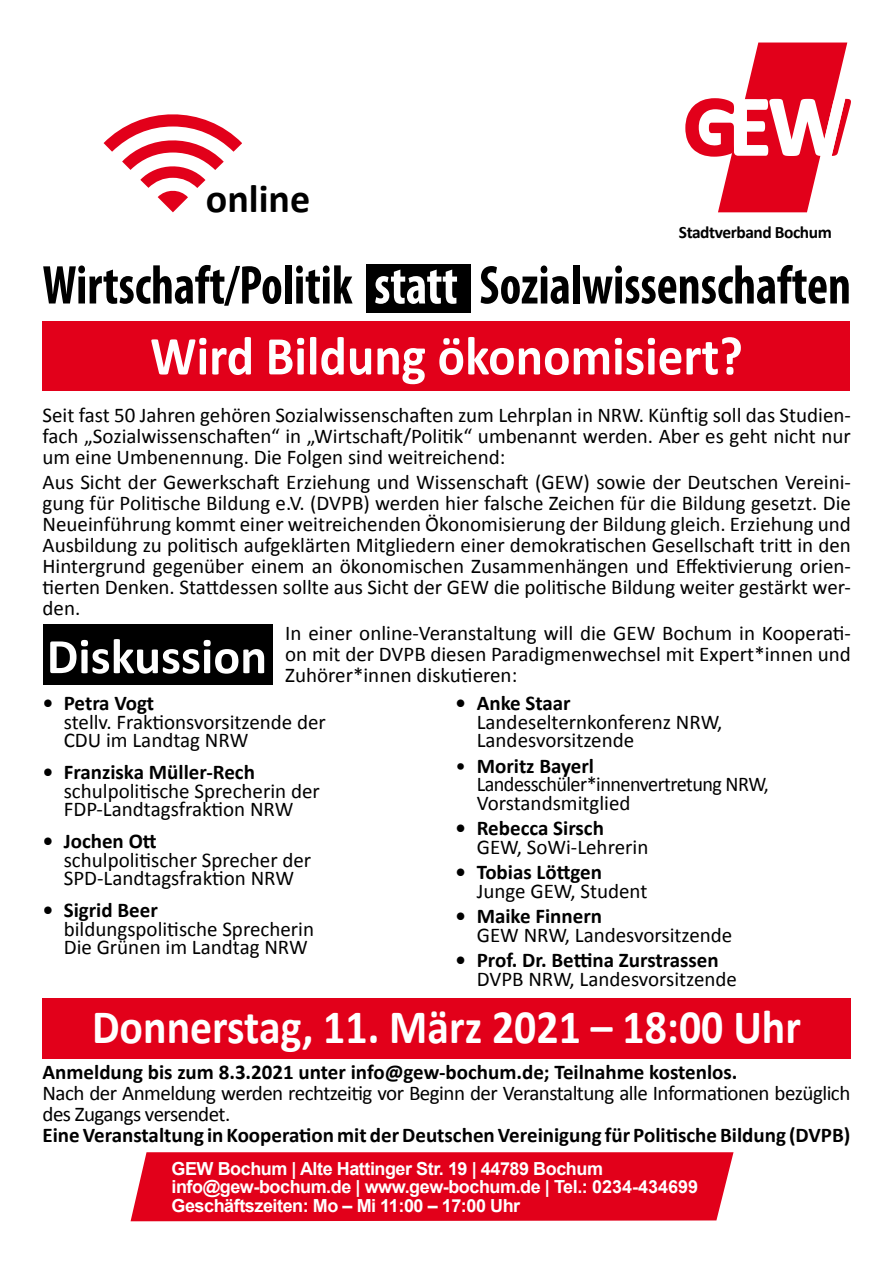
<style>
.page{position:relative;width:893px;height:1263px;background:#fff}
.page>*{position:absolute;margin:0;border:0;box-sizing:border-box;transform-origin:0 0}
.t1{font:700 condensed 55.05px "Myriad Pro";color:#000;scale:.91 1}
.t2{font:700 55.05px "Calibri";color:#fff;scale:.93 1}
.t3{font:700 50.1px "Calibri";color:#fff}
.t4{font:700 48.15px "Calibri";color:#fff;scale:.91 1}
.t5{font:700 40.05px "Calibri";color:#000}
.t6{font:21px/21px "Calibri";color:#000}
.t7{font:700 21px "Calibri";color:#000}
.t8{font:21px/18.8px "Calibri";letter-spacing:-.025em;color:#000}
.t9{font:700 18px/18.8px "Arial";letter-spacing:-.025em;color:#fff}
.t10{font:700 17.4px "Calibri";letter-spacing:-.025em;color:#000}
.s1{color:#fff}
.s2{font-weight:700}
</style>
<div class="page">
<div style="left:43px;top:998px;width:808px;height:60px;background:#e2001a"></div>
<div style="left:131px;top:1152px;width:602px;height:69px;background:#e2001a"></div>
<svg style="left:685px;top:43px;width:166px;height:169px"></svg>
<div style="left:367px;top:264px;width:104px;height:49px;background:#000"></div>
<div style="left:43px;top:321px;width:807px;height:69px;background:#e2001a"></div>
<svg style="left:104px;top:114px;width:138px;height:98px"></svg>
<div style="left:43px;top:624px;width:229px;height:60px;background:#000"></div>
<h3 class="t5" style="left:206px;top:173px;width:106px">online</h3>
<p class="t10" style="left:679px;top:221px;width:155px">Stadtverband Bochum</p>
<h1 class="t1" style="left:43px;top:251px;width:890px">Wirtschaft/Politik <span class="s1">statt</span> Sozialwissenschaften</h1>
<h1 class="t2" style="left:150px;top:321px;width:639px">Wird Bildung ökonomisiert?</h1>
<p class="t6" style="left:43px;top:404px;width:810px;text-align:justify">Seit fast 50 Jahren gehören Sozialwissenschaften zum Lehrplan in NRW. Künftig soll das Studien&shy;fach „Sozialwissenschaften“ in „Wirtschaft/Politik“ umbenannt werden. Aber es geht nicht nur um eine Umbenennung. Die Folgen sind weitreichend:</p>
<p class="t6" style="left:43px;top:472px;width:810px;text-align:justify">Aus Sicht der Gewerkschaft Erziehung und Wissenschaft (GEW) sowie der Deutschen Vereini&shy;gung für Politische Bildung e.V. (DVPB) werden hier falsche Zeichen für die Bildung gesetzt. Die Neueinführung kommt einer weitreichenden Ökonomisierung der Bildung gleich. Erziehung und Ausbildung zu politisch aufgeklärten Mitgliedern einer demokratischen Gesellschaft tritt in den Hintergrund gegenüber einem an ökonomischen Zusammenhängen und Effektivierung orien&shy;tierten Denken. Stattdessen sollte aus Sicht der GEW die politische Bildung weiter gestärkt wer&shy;den.</p>
<p class="t6" style="left:285px;top:623px;width:567px">In einer online-Veranstaltung will die GEW Bochum in Kooperati&shy;on mit der DVPB diesen Paradigmenwechsel mit Expert*innen und</p>
<h2 class="t3" style="left:47px;top:624px;width:222px">Diskussion</h2>
<p class="t6" style="left:285px;top:665px;width:234px">Zuhörer*innen diskutieren:</p>
<p class="t7" style="left:43px;top:689px;width:113px">• Petra Vogt</p>
<p class="t6" style="left:64px;top:712px;width:264px;line-height:18.8px">stellv. Fraktionsvorsitzende der<br>CDU im Landtag NRW</p>
<p class="t7" style="left:43px;top:758px;width:214px">• Franziska Müller-Rech</p>
<p class="t6" style="left:64px;top:781px;width:258px;line-height:18.8px">schulpolitische Sprecherin der<br>FDP-Landtagsfraktion NRW</p>
<p class="t7" style="left:43px;top:827px;width:116px">• Jochen Ott</p>
<p class="t6" style="left:64px;top:850px;width:249px;line-height:18.8px">schulpolitischer Sprecher der<br>SPD-Landtagsfraktion NRW</p>
<p class="t7" style="left:43px;top:896px;width:117px">• Sigrid Beer</p>
<p class="t6" style="left:64px;top:919px;width:252px;line-height:18.8px">bildungspolitische Sprecherin<br>Die Grünen im Landtag NRW</p>
<p class="t7" style="left:455px;top:689px;width:117px">• Anke Staar</p>
<p class="t6" style="left:477px;top:712px;width:247px;line-height:18.8px">Landeselternkonferenz NRW,<br>Landesvorsitzende</p>
<p class="t8" style="left:477px;top:756px;width:293px;text-indent:-21px">• <span class="s2">Moritz Bayerl<br></span>Landesschüler*innenvertretung NRW,<br>Vorstandsmitglied</p>
<p class="t7" style="left:455px;top:815px;width:150px">• Rebecca Sirsch</p>
<p class="t6" style="left:477px;top:836px;width:173px">GEW, SoWi-Lehrerin</p>
<p class="t7" style="left:455px;top:859px;width:148px">• Tobias Löttgen</p>
<p class="t6" style="left:477px;top:880px;width:172px">Junge GEW, Student</p>
<p class="t7" style="left:455px;top:902px;width:148px">• Maike Finnern</p>
<p class="t6" style="left:477px;top:924px;width:257px">GEW NRW, Landesvorsitzende</p>
<p class="t7" style="left:455px;top:946px;width:265px">• Prof. Dr. Bettina Zurstrassen</p>
<p class="t6" style="left:477px;top:968px;width:262px">DVPB NRW, Landesvorsitzende</p>
<h3 class="t4" style="left:92px;top:996px;width:781px">Donnerstag, 11. März 2021 – 18:00 Uhr</h3>
<p class="t7" style="left:43px;top:1058px;width:696px">Anmeldung bis zum 8.3.2021 unter info@gew-bochum.de; Teilnahme kostenlos.</p>
<p class="t8" style="left:43px;top:1082px;width:809px;line-height:21px">Nach der Anmeldung werden rechtzeitig vor Beginn der Veranstaltung alle Informationen bezüglich des Zugangs versendet.</p>
<p class="t7" style="left:43px;top:1121px;width:809px">Eine Veranstaltung in Kooperation mit der Deutschen Vereinigung für Politische Bildung (DVPB)</p>
<p class="t9" style="left:171px;top:1159px;width:528px">GEW Bochum | Alte Hattinger Str. 19 | 44789 Bochum info@gew-bochum.de | www.gew-bochum.de | Tel.: 0234-434699<br>Geschäftszeiten: Mo – Mi 11:00 – 17:00 Uhr</p>
</div>
